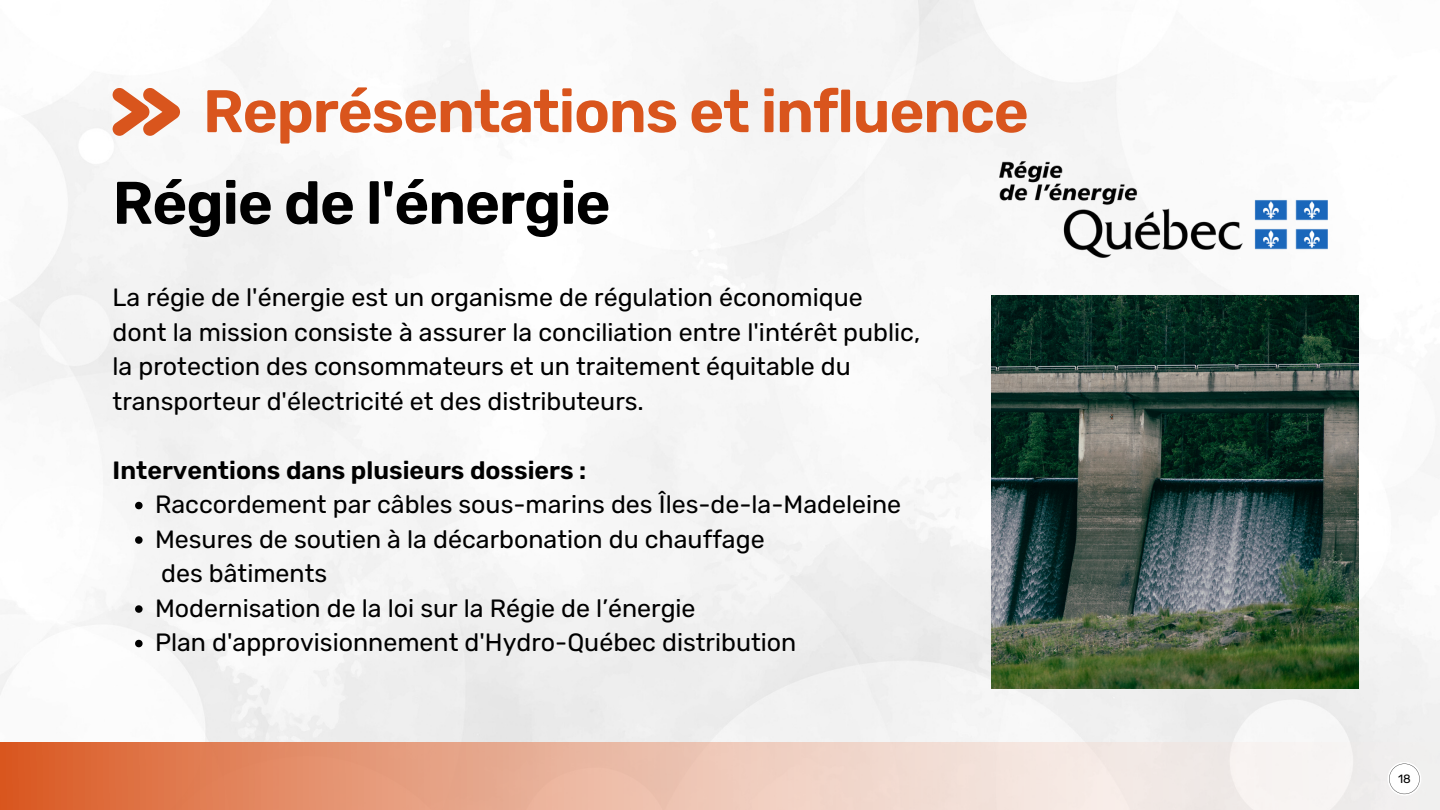
<style>
.page{position:relative;width:1440px;height:810px;background:#fff}
.page>*{position:absolute;margin:0;border:0;box-sizing:border-box;transform-origin:0 0}
.t1{font:600 60px "Rubik";letter-spacing:-.02em;color:#d9551d}
.t2{font:600 60px "Rubik";letter-spacing:-.02em;color:#000}
.t3{font:25px/34.5px "Rubik";color:#000}
.t4{font:600 25px "Rubik";color:#000}
.t5{font:12px "Rubik";color:#000}
</style>
<div class="page">
<img style="left:0;top:0;width:1440px;height:742px">
<img style="left:991px;top:154px;width:345px;height:112px">
<svg style="left:0;top:742px;width:1440px;height:68px;background:#ebbba7"></svg>
<img style="left:991px;top:295px;width:368px;height:393px">
<svg style="left:135px;top:502px;width:8px;height:7px"></svg>
<svg style="left:135px;top:536px;width:8px;height:8px"></svg>
<svg style="left:135px;top:605px;width:8px;height:8px"></svg>
<svg style="left:135px;top:640px;width:8px;height:7px"></svg>
<svg style="left:113px;top:87px;width:67px;height:50px"></svg>
<svg style="left:1388px;top:762px;width:33px;height:34px"></svg>
<p class="t1" style="left:203px;top:76px;width:827px">Représentations et influence</p>
<p class="t2" style="left:113px;top:168px;width:500px">Régie de l'énergie</p>
<p class="t3" style="left:113px;top:280px;width:809px">La régie de l'énergie est un organisme de régulation économique dont la mission consiste à assurer la conciliation entre l'intérêt public, la protection des consommateurs et un traitement équitable du transporteur d'électricité et des distributeurs.</p>
<p class="t4" style="left:113px;top:455px;width:475px">Interventions dans plusieurs dossiers :</p>
<p class="t3" style="left:155px;top:487px;width:748px">Raccordement par câbles sous-marins des Îles-de-la-Madeleine</p>
<p class="t3" style="left:155px;top:522px;width:611px">Mesures de soutien à la décarbonation du chauffage des bâtiments</p>
<p class="t3" style="left:155px;top:591px;width:542px">Modernisation de la loi sur la Régie de l’énergie</p>
<p class="t3" style="left:155px;top:625px;width:643px">Plan d'approvisionnement d'Hydro-Québec distribution</p>
<p class="t5" style="left:1398px;top:772px;width:14px">18</p>
</div>
